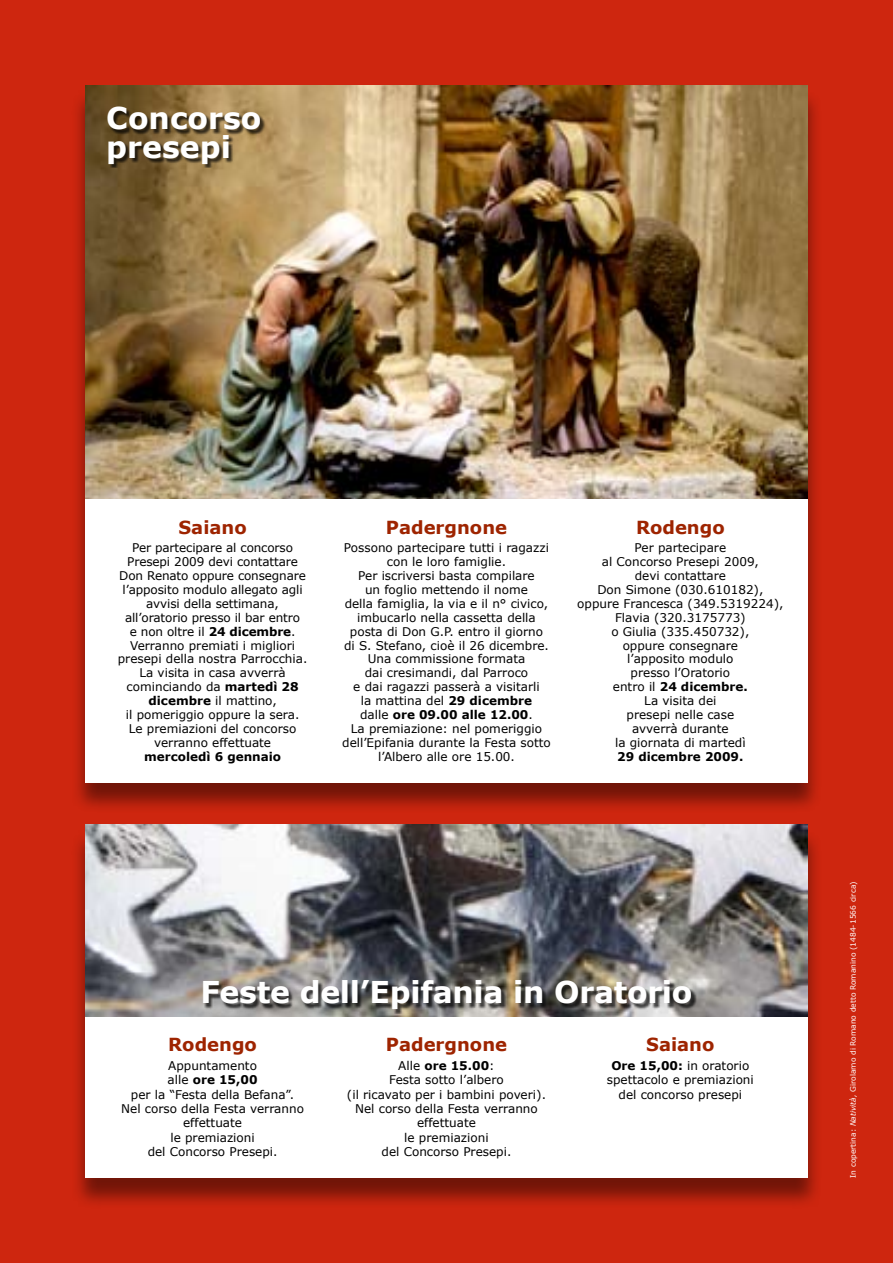
<style>
.page{position:relative;width:893px;height:1263px;background:#ce260f}
.page>*{position:absolute;margin:0;border:0;box-sizing:border-box;transform-origin:0 0}
.t1{font:700 30px/28.5px "Verdana";letter-spacing:-.01em;color:#fff}
.t2{font:700 18px "Verdana";color:#9e2400}
.t3{font:12px/14px "Verdana";color:#000;text-align:center}
.t4{font:700 12px "Verdana";color:#000}
.t5{font:7.5px "Verdana";color:#fff}
.s1{font-weight:700}
.s2{font-style:italic}
</style>
<div class="page">
<div style="left:70px;top:87px;width:751px;height:726px;background:#000;opacity:.45"></div>
<div style="left:85px;top:85px;width:723px;height:697px;background:#fff"></div>
<div style="left:70px;top:827px;width:751px;height:381px;background:#000;opacity:.45"></div>
<div style="left:85px;top:825px;width:723px;height:353px;background:#fff"></div>
<img style="left:85px;top:825px;width:723px;height:191px">
<div style="left:204px;top:981px;width:493px;height:33px;background:#000;opacity:.7"></div>
<img style="left:85px;top:85px;width:723px;height:414px">
<div style="left:109px;top:108px;width:156px;height:60px;background:#000;opacity:.7"></div>
<h1 class="t1" style="left:106px;top:103px;width:157px">Concorso presepi</h1>
<h2 class="t2" style="left:179px;top:516px;width:70px">Saiano</h2>
<p class="t3" style="left:118px;top:540px;width:191px">Per partecipare al concorso<br>Presepi 2009 devi contattare<br>Don Renato oppure consegnare l’apposito modulo allegato agli avvisi della settimana, all’oratorio presso il bar entro<br>e non oltre il <span class="s1">24 dicembre</span>.<br>Verranno premiati i migliori presepi della nostra Parrocchia.<br>La visita in casa avverrà cominciando da <span class="s1">martedì 28 dicembre</span> il mattino,<br>il pomeriggio oppure la sera.<br>Le premiazioni del concorso verranno effettuate</p>
<p class="t4" style="left:144px;top:749px;width:139px">mercoledì 6 gennaio</p>
<h2 class="t2" style="left:386px;top:516px;width:123px">Padergnone</h2>
<p class="t3" style="left:342px;top:540px;width:210px">Possono partecipare tutti i ragazzi con le loro famiglie.<br>Per iscriversi basta compilare<br>un foglio mettendo il nome<br>della famiglia, la via e il n° civico, imbucarlo nella cassetta della posta di Don G.P. entro il giorno<br>di S. Stefano, cioè il 26 dicembre.<br>Una commissione formata<br>dai cresimandi, dal Parroco<br>e dai ragazzi passerà a visitarli<br>la mattina del <span class="s1">29 dicembre<br></span>dalle <span class="s1">ore 09.00 alle 12.00</span>.<br>La premiazione: nel pomeriggio dell’Epifania durante la Festa sotto l’Albero alle ore 15.00.</p>
<h2 class="t2" style="left:636px;top:516px;width:90px">Rodengo</h2>
<p class="t3" style="left:577px;top:540px;width:208px">Per partecipare<br>al Concorso Presepi 2009,<br>devi contattare<br>Don Simone (030.610182), oppure Francesca (349.5319224),<br>Flavia (320.3175773)<br>o Giulia (335.450732),<br>oppure consegnare<br>l’apposito modulo<br>presso l’Oratorio<br>entro il <span class="s1">24 dicembre.<br></span>La visita dei<br>presepi nelle case<br>avverrà durante<br>la giornata di martedì</p>
<p class="t4" style="left:617px;top:749px;width:128px">29 dicembre 2009.</p>
<h1 class="t1" style="left:200px;top:977px;width:494px">Feste dell’Epifania in Oratorio</h1>
<h2 class="t2" style="left:168px;top:1033px;width:90px">Rodengo</h2>
<p class="t3" style="left:121px;top:1058px;width:184px;line-height:14.4px">Appuntamento<br>alle <span class="s1">ore 15,00<br></span>per la “Festa della Befana”.<br>Nel corso della Festa verranno effettuate<br>le premiazioni<br>del Concorso Presepi.</p>
<h2 class="t2" style="left:386px;top:1033px;width:123px">Padergnone</h2>
<p class="t3" style="left:347px;top:1058px;width:201px;line-height:14.4px">Alle <span class="s1">ore 15.00</span>:<br>Festa sotto l’albero<br>(il ricavato per i bambini poveri).<br>Nel corso della Festa verranno effettuate<br>le premiazioni<br>del Concorso Presepi.</p>
<h2 class="t2" style="left:646px;top:1033px;width:70px">Saiano</h2>
<p class="t3" style="left:607px;top:1058px;width:148px;line-height:14.4px"><span class="s1">Ore 15,00:</span> in oratorio spettacolo e premiazioni del concorso presepi</p>
<p class="t5" style="left:848px;top:1178px;width:298px;rotate:-90deg">In copertina: <span class="s2">Natività,</span> Girolamo di Romano detto Romanino (1484-1566 circa)</p>
</div>
